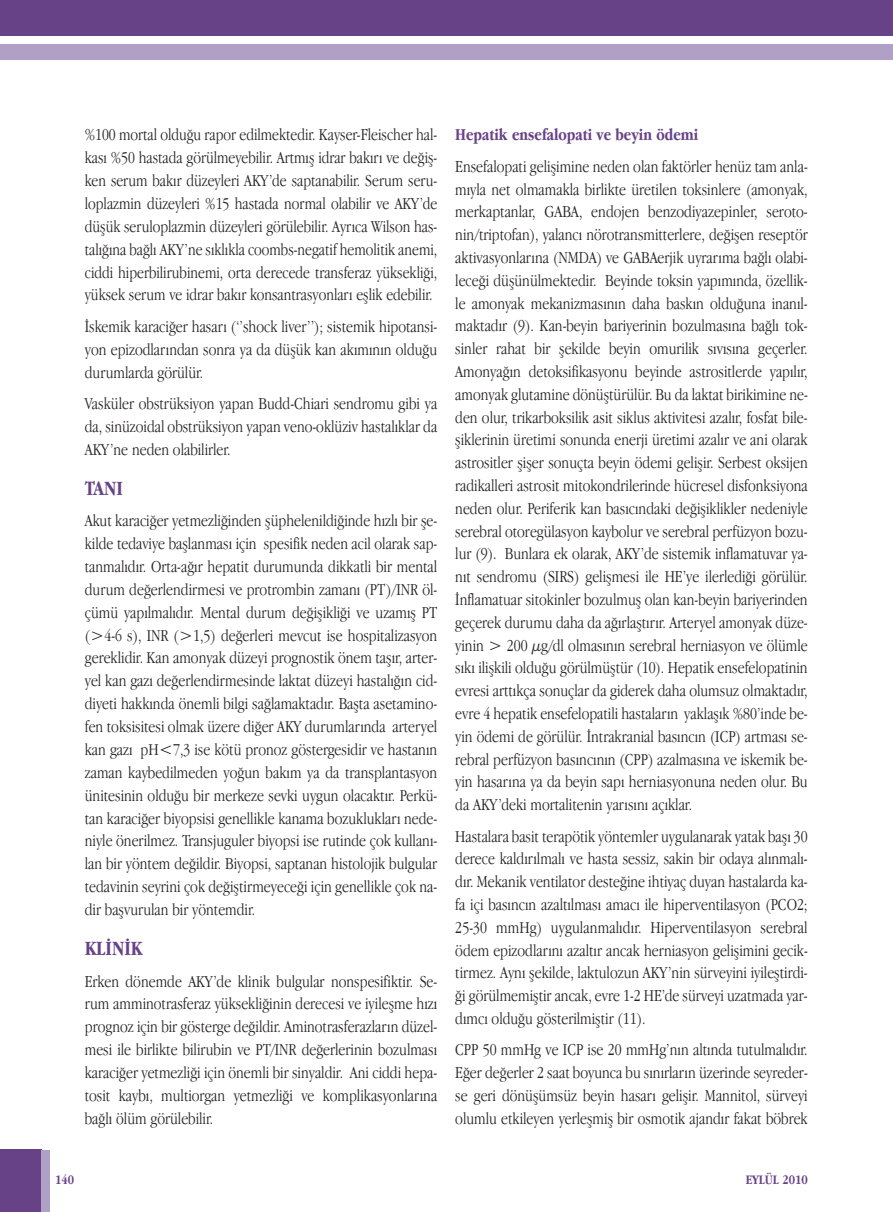
<style>
.page{position:relative;width:893px;height:1212px;background:#fff}
.page>*{position:absolute;margin:0;border:0;box-sizing:border-box;transform-origin:0 0}
.t1{font:700 21px "Apple Garamond";color:#674287}
.t2{font:300 17.25px/22.8px "Apple Garamond";color:#231f20;text-align:justify}
.t3{font:700 17.25px "Apple Garamond";color:#674287}
.t4{font:700 13.5px "Apple Garamond";color:#674287}
</style>
<div class="page">
<div style="left:0;top:1150px;width:42px;height:62px;background:#674287"></div>
<div style="left:42px;top:1150px;width:8px;height:62px;background:#b1a0c5"></div>
<div style="left:0;top:0;width:893px;height:35px;background:#674287"></div>
<div style="left:0;top:44px;width:893px;height:15px;background:#b1a0c5"></div>
<p class="t2" style="left:85px;top:125px;width:354px">%100 mortal olduğu rapor edilmektedir. Kayser-Fleischer hal&shy;kası %50 hastada görülmeyebilir. Artmış idrar bakırı ve değiş&shy;ken serum bakır düzeyleri AKY’de saptanabilir. Serum seru&shy;loplazmin düzeyleri %15 hastada normal olabilir ve AKY’de düşük seruloplazmin düzeyleri görülebilir. Ayrıca Wilson has&shy;talığına bağlı AKY’ne sıklıkla coombs-negatif hemolitik anemi, ciddi hiperbilirubinemi, orta derecede transferaz yüksekliği, yüksek serum ve idrar bakır konsantrasyonları eşlik edebilir.</p>
<p class="t2" style="left:85px;top:316px;width:354px">İskemik karaciğer hasarı (‘’shock liver’’); sistemik hipotansi&shy;yon epizodlarından sonra ya da düşük kan akımının olduğu durumlarda görülür.</p>
<p class="t2" style="left:85px;top:393px;width:354px">Vasküler obstrüksiyon yapan Budd-Chiari sendromu gibi ya da, sinüzoidal obstrüksiyon yapan veno-oklüziv hastalıklar da AKY’ne neden olabilirler.</p>
<p class="t1" style="left:85px;top:480px;width:40px">TANI</p>
<p class="t2" style="left:85px;top:511px;width:354px">Akut karaciğer yetmezliğinden şüphelenildiğinde hızlı bir şe&shy;kilde tedaviye başlanması için spesifik neden acil olarak sap&shy;tanmalıdır. Orta-ağır hepatit durumunda dikkatli bir mental durum değerlendirmesi ve protrombin zamanı (PT)/INR öl&shy;çümü yapılmalıdır. Mental durum değişikliği ve uzamış PT (&gt;4-6 s), INR (&gt;1,5) değerleri mevcut ise hospitalizasyon gereklidir. Kan amonyak düzeyi prognostik önem taşır, arter&shy;yel kan gazı değerlendirmesinde laktat düzeyi hastalığın cid&shy;diyeti hakkında önemli bilgi sağlamaktadır. Başta asetamino&shy;fen toksisitesi olmak üzere diğer AKY durumlarında arteryel kan gazı pH&lt;7,3 ise kötü pronoz göstergesidir ve hastanın zaman kaybedilmeden yoğun bakım ya da transplantasyon ünitesinin olduğu bir merkeze sevki uygun olacaktır. Perkü&shy;tan karaciğer biyopsisi genellikle kanama bozuklukları nede&shy;niyle önerilmez. Transjuguler biyopsi ise rutinde çok kullanı&shy;lan bir yöntem değildir. Biyopsi, saptanan histolojik bulgular tedavinin seyrini çok değiştirmeyeceği için genellikle çok na&shy;dir başvurulan bir yöntemdir.</p>
<p class="t1" style="left:85px;top:940px;width:59px">KLİNİK</p>
<p class="t2" style="left:85px;top:971px;width:354px">Erken dönemde AKY’de klinik bulgular nonspesifiktir. Se&shy;rum amminotrasferaz yüksekliğinin derecesi ve iyileşme hızı prognoz için bir gösterge değildir. Aminotrasferazların düzel&shy;mesi ile birlikte bilirubin ve PT/INR değerlerinin bozulması karaciğer yetmezliği için önemli bir sinyaldir. Ani ciddi hepa&shy;tosit kaybı, multiorgan yetmezliği ve komplikasyonlarına bağlı ölüm görülebilir.</p>
<p class="t3" style="left:455px;top:128px;width:245px">Hepatik ensefalopati ve beyin ödemi</p>
<p class="t2" style="left:455px;top:156px;width:354px">Ensefalopati gelişimine neden olan faktörler henüz tam anla&shy;mıyla net olmamakla birlikte üretilen toksinlere (amonyak, merkaptanlar, GABA, endojen benzodiyazepinler, seroto&shy;nin/triptofan), yalancı nörotransmitterlere, değişen reseptör aktivasyonlarına (NMDA) ve GABAerjik uyrarıma bağlı olabi&shy;leceği düşünülmektedir. Beyinde toksin yapımında, özellik&shy;le amonyak mekanizmasının daha baskın olduğuna inanıl&shy;maktadır (9). Kan-beyin bariyerinin bozulmasına bağlı tok&shy;sinler rahat bir şekilde beyin omurilik sıvısına geçerler.<br>Amonyağın detoksifikasyonu beyinde astrositlerde yapılır, amonyak glutamine dönüştürülür. Bu da laktat birikimine ne&shy;den olur, trikarboksilik asit siklus aktivitesi azalır, fosfat bile&shy;şiklerinin üretimi sonunda enerji üretimi azalır ve ani olarak astrositler şişer sonuçta beyin ödemi gelişir. Serbest oksijen radikalleri astrosit mitokondrilerinde hücresel disfonksiyona neden olur. Periferik kan basıcındaki değişiklikler nedeniyle serebral otoregülasyon kaybolur ve serebral perfüzyon bozu&shy;lur (9). Bunlara ek olarak, AKY’de sistemik inflamatuvar ya&shy;nıt sendromu (SIRS) gelişmesi ile HE’ye ilerlediği görülür.<br>İnflamatuar sitokinler bozulmuş olan kan-beyin bariyerinden geçerek durumu daha da ağırlaştırır. Arteryel amonyak düze&shy;yinin &gt; 200 μg/dl olmasının serebral herniasyon ve ölümle sıkı ilişkili olduğu görülmüştür (10). Hepatik ensefelopatinin evresi arttıkça sonuçlar da giderek daha olumsuz olmaktadır, evre 4 hepatik ensefelopatili hastaların yaklaşık %80’inde be&shy;yin ödemi de görülür. İntrakranial basıncın (ICP) artması se&shy;rebral perfüzyon basıncının (CPP) azalmasına ve iskemik be&shy;yin hasarına ya da beyin sapı herniasyonuna neden olur. Bu da AKY’deki mortalitenin yarısını açıklar.</p>
<p class="t2" style="left:455px;top:826px;width:354px">Hastalara basit terapötik yöntemler uygulanarak yatak başı 30 derece kaldırılmalı ve hasta sessiz, sakin bir odaya alınmalı&shy;dır. Mekanik ventilator desteğine ihtiyaç duyan hastalarda ka&shy;fa içi basıncın azaltılması amacı ile hiperventilasyon (PCO2; 25-30 mmHg) uygulanmalıdır. Hiperventilasyon serebral ödem epizodlarını azaltır ancak herniasyon gelişimini gecik&shy;tirmez. Aynı şekilde, laktulozun AKY’nin sürveyini iyileştirdi&shy;ği görülmemiştir ancak, evre 1-2 HE’de sürveyi uzatmada yar&shy;dımcı olduğu gösterilmiştir (11).</p>
<p class="t2" style="left:455px;top:1040px;width:354px">CPP 50 mmHg ve ICP ise 20 mmHg’nın altında tutulmalıdır.<br>Eğer değerler 2 saat boyunca bu sınırların üzerinde seyreder&shy;se geri dönüşümsüz beyin hasarı gelişir. Mannitol, sürveyi olumlu etkileyen yerleşmiş bir osmotik ajandır fakat böbrek</p>
<p class="t4" style="left:55px;top:1174px;width:21px">140</p>
<p class="t4" style="left:746px;top:1174px;width:63px">EYLÜL 2010</p>
</div>
